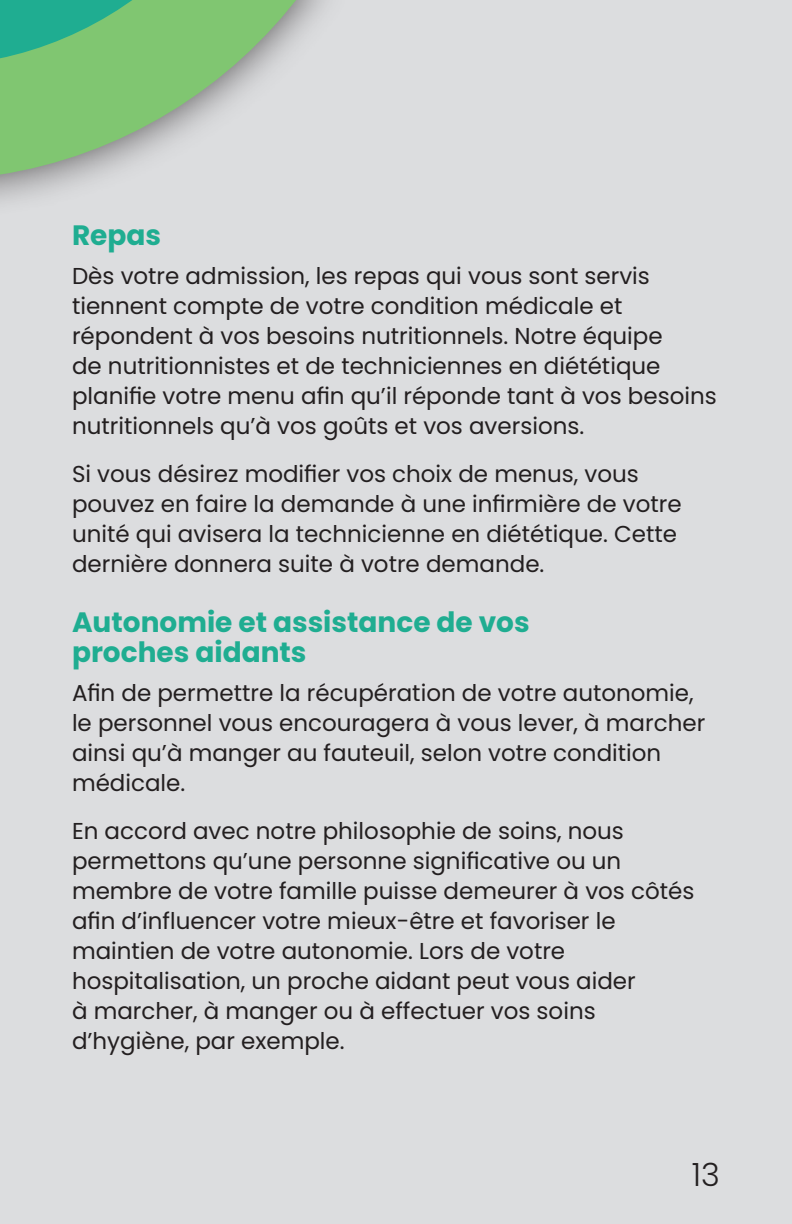
<style>
.page{position:relative;width:792px;height:1224px;background:#dcdddf}
.page>*{position:absolute;margin:0;border:0;box-sizing:border-box;transform-origin:0 0}
.t1{font:300 32px "Poppins";color:#231f20}
.t2{font:700 28px/30px "Poppins";color:#1fad91}
.t3{font:23px/30px "Poppins";color:#231f20}
</style>
<div class="page">
<div style="left:0;top:0;width:353px;height:222px;background:#231f20;opacity:.75"></div>
<svg style="left:0;top:0;width:353px;height:180px"></svg>
<svg style="left:0;top:0;width:282px;height:66px;background:#6bbe7d"></svg>
<p class="t2" style="left:72px;top:221px;width:91px">Repas</p>
<p class="t3" style="left:72px;top:261px;width:646px">Dès votre admission, les repas qui vous sont servis tiennent compte de votre condition médicale et répondent à vos besoins nutritionnels. Notre équipe<br>de nutritionnistes et de techniciennes en diététique planifie votre menu afin qu’il réponde tant à vos besoins nutritionnels qu’à vos goûts et vos aversions.</p>
<p class="t3" style="left:72px;top:459px;width:611px">Si vous désirez modifier vos choix de menus, vous pouvez en faire la demande à une infirmière de votre unité qui avisera la technicienne en diététique. Cette dernière donnera suite à votre demande.</p>
<p class="t2" style="left:72px;top:608px;width:459px">Autonomie et assistance de vos proches aidants</p>
<p class="t3" style="left:72px;top:678px;width:635px">Afin de permettre la récupération de votre autonomie, le personnel vous encouragera à vous lever, à marcher ainsi qu’à manger au fauteuil, selon votre condition médicale.</p>
<p class="t3" style="left:72px;top:816px;width:624px">En accord avec notre philosophie de soins, nous permettons qu’une personne significative ou un membre de votre famille puisse demeurer à vos côtés afin d’influencer votre mieux-être et favoriser le maintien de votre autonomie. Lors de votre hospitalisation, un proche aidant peut vous aider<br>à marcher, à manger ou à effectuer vos soins d’hygiène, par exemple.</p>
<h1 class="t1" style="left:692px;top:1156px;width:30px">13</h1>
</div>
